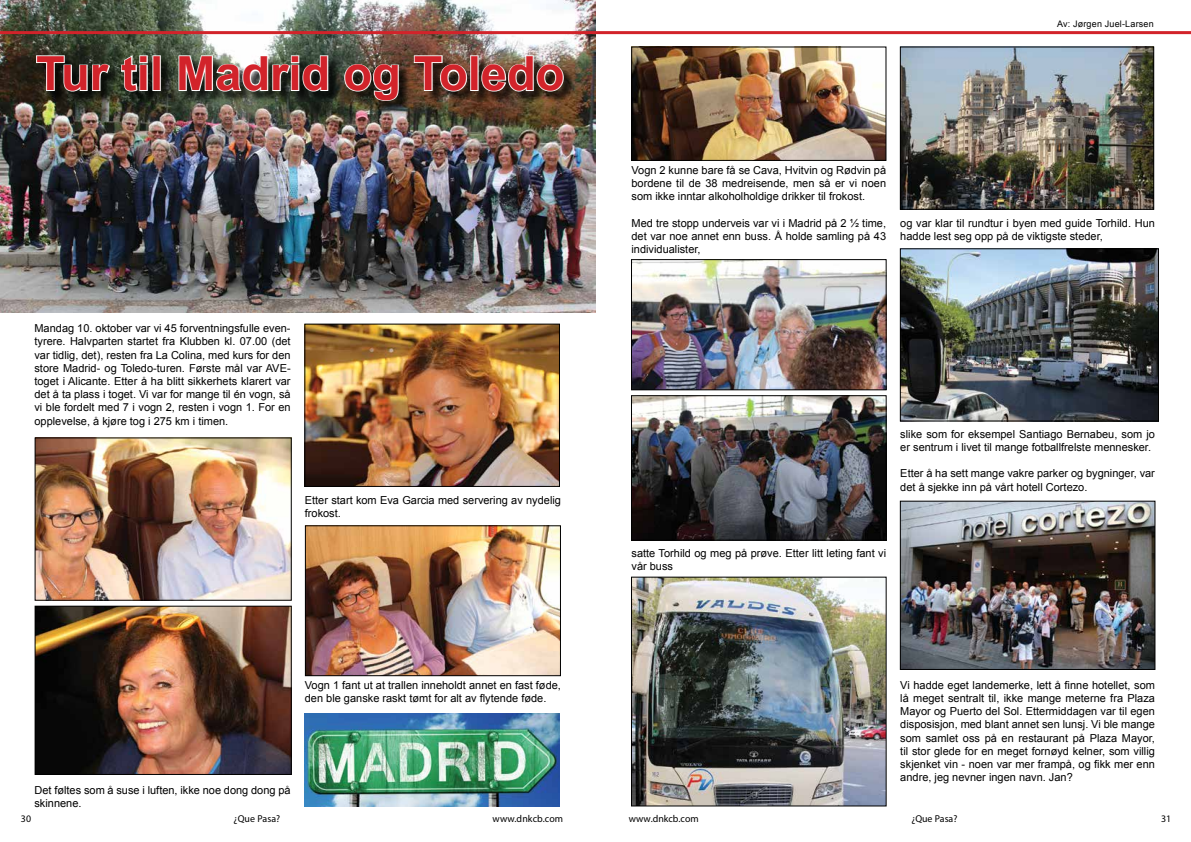
<style>
.page{position:relative;width:1191px;height:842px;background:#fff}
.page>*{position:absolute;margin:0;border:0;box-sizing:border-box;transform-origin:0 0}
.t1{font:700 47px "Arial";color:#d2232a}
.t2{font:11px/13.2px "Arial";color:#000}
.t3{font:10px "Myriad Pro";color:#000}
.t4{font:9px "Arial";letter-spacing:.02em;color:#000}
</style>
<div class="page">
<img style="left:0;top:0;width:595px;height:313px">
<hr style="left:0;top:31px;width:1191px;height:3px;background:#d2232a">
<div style="left:37px;top:57px;width:539px;height:56px;background:#000;opacity:.75"></div>
<svg style="left:35px;top:54px;width:76px;height:39px"></svg>
<svg style="left:120px;top:54px;width:29px;height:39px"></svg>
<div style="left:152px;top:55px;width:9px;height:36px;border:2px solid #fff"></div>
<svg style="left:177px;top:47px;width:152px;height:46px"></svg>
<svg style="left:343px;top:63px;width:57px;height:39px"></svg>
<svg style="left:413px;top:54px;width:55px;height:39px;background:#7b6659"></svg>
<div style="left:470px;top:55px;width:8px;height:36px;border:2px solid #fff"></div>
<img style="left:480px;top:54px;width:85px;height:39px">
<img style="left:37px;top:439px;width:253px;height:160px">
<div style="left:35px;top:437px;width:257px;height:164px;border:1px solid #000"></div>
<img style="left:37px;top:608px;width:253px;height:165px">
<div style="left:35px;top:606px;width:257px;height:169px;border:1px solid #000"></div>
<img style="left:306px;top:326px;width:252px;height:159px">
<div style="left:304px;top:324px;width:256px;height:163px;border:1px solid #000"></div>
<img style="left:307px;top:527px;width:252px;height:147px">
<div style="left:305px;top:525px;width:256px;height:151px;border:1px solid #000"></div>
<img style="left:633px;top:48px;width:251px;height:111px">
<div style="left:631px;top:46px;width:255px;height:115px;border:1px solid #000"></div>
<img style="left:633px;top:397px;width:251px;height:142px">
<div style="left:631px;top:395px;width:255px;height:146px;border:1px solid #000"></div>
<img style="left:633px;top:261px;width:251px;height:127px">
<div style="left:631px;top:259px;width:255px;height:131px;border:1px solid #000"></div>
<img style="left:633px;top:579px;width:251px;height:225px">
<div style="left:631px;top:577px;width:255px;height:229px;border:1px solid #000"></div>
<img style="left:902px;top:48px;width:250px;height:160px">
<div style="left:900px;top:46px;width:254px;height:164px;border:1px solid #000"></div>
<img style="left:902px;top:250px;width:255px;height:169px">
<div style="left:900px;top:248px;width:259px;height:173px;border:1px solid #000"></div>
<img style="left:902px;top:503px;width:251px;height:165px">
<div style="left:900px;top:501px;width:255px;height:169px;border:1px solid #000"></div>
<img style="left:304px;top:713px;width:256px;height:93px">
<h1 class="t1" style="left:36px;top:42px;width:530px">Tur til Madrid og Toledo</h1>
<p class="t2" style="left:34px;top:322px;width:258px;text-align:justify">Mandag 10. oktober var vi 45 forventningsfulle even&shy;tyrere. Halvparten startet fra Klubben kl. 07.00 (det var tidlig, det), resten fra La Colina, med kurs for den store Madrid- og Toledo-turen. Første mål var AVE&shy;toget i Alicante. Etter å ha blitt sikkerhets klarert var det å ta plass i toget. Vi var for mange til én vogn, så vi ble fordelt med 7 i vogn 2, resten i vogn 1. For en opplevelse, å kjøre tog i 275 km i timen.</p>
<p class="t2" style="left:305px;top:493px;width:258px">Etter start kom Eva Garcia med servering av nydelig frokost.</p>
<p class="t2" style="left:305px;top:678px;width:258px">Vogn 1 fant ut at trallen inneholdt annet en fast føde, den ble ganske raskt tømt for alt av flytende føde.</p>
<p class="t2" style="left:34px;top:784px;width:258px">Det føltes som å suse i luften, ikke noe dong dong på skinnene.</p>
<p class="t4" style="left:1057px;top:18px;width:98px">Av: Jørgen Juel-Larsen</p>
<p class="t2" style="left:631px;top:163px;width:256px;text-align:justify">Vogn 2 kunne bare få se Cava, Hvitvin og Rødvin på bordene til de 38 medreisende, men så er vi noen som ikke inntar alkoholholdige drikker til frokost.</p>
<p class="t2" style="left:631px;top:216px;width:256px;text-align:justify">Med tre stopp underveis var vi i Madrid på 2 ½ time, det var noe annet enn buss. Å holde samling på 43 individualister,</p>
<p class="t2" style="left:900px;top:216px;width:256px">og var klar til rundtur i byen med guide Torhild. Hun hadde lest seg opp på de viktigste steder,</p>
<p class="t2" style="left:900px;top:427px;width:256px">slike som for eksempel Santiago Bernabeu, som jo er sentrum i livet til mange fotballfrelste mennesker.</p>
<p class="t2" style="left:900px;top:467px;width:256px">Etter å ha sett mange vakre parker og bygninger, var det å sjekke inn på vårt hotell Cortezo.</p>
<p class="t2" style="left:631px;top:546px;width:256px">satte Torhild og meg på prøve. Etter litt leting fant vi vår buss</p>
<p class="t2" style="left:900px;top:678px;width:256px;text-align:justify">Vi hadde eget landemerke, lett å finne hotellet, som lå meget sentralt til, ikke mange meterne fra Plaza Mayor og Puerto del Sol. Ettermiddagen var til egen disposisjon, med blant annet sen lunsj. Vi ble mange som samlet oss på en restaurant på Plaza Mayor, til stor glede for en meget fornøyd kelner, som villig skjenket vin - noen var mer frampå, og fikk mer enn andre, jeg nevner ingen navn. Jan?</p>
<p class="t3" style="left:21px;top:812px;width:12px">30</p>
<p class="t3" style="left:233px;top:812px;width:48px">¿Que Pasa?</p>
<p class="t3" style="left:492px;top:812px;width:72px">www.dnkcb.com</p>
<p class="t3" style="left:629px;top:812px;width:71px">www.dnkcb.com</p>
<p class="t3" style="left:911px;top:812px;width:48px">¿Que Pasa?</p>
<p class="t3" style="left:1161px;top:812px;width:12px">31</p>
</div>
